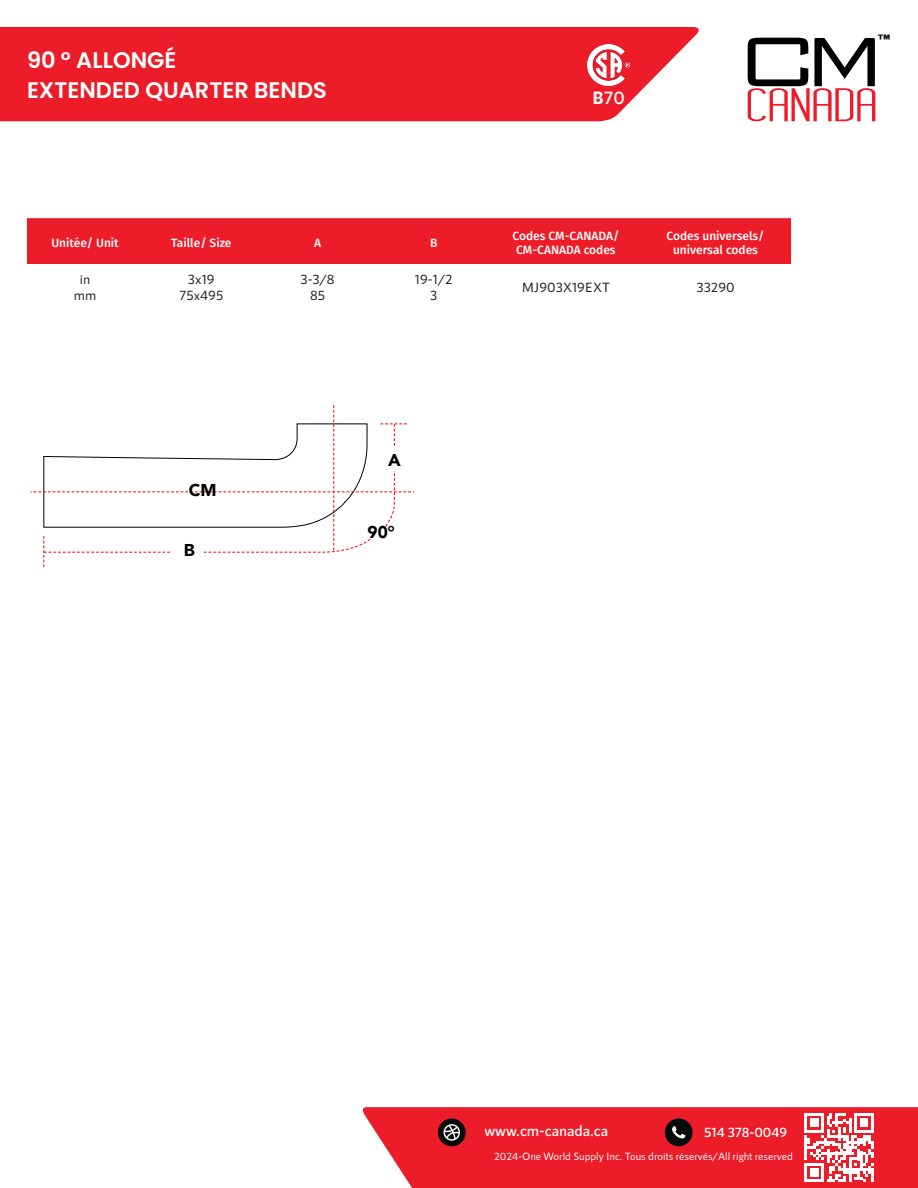
<style>
.page{position:relative;width:918px;height:1188px;background:#fff}
.page>*{position:absolute;margin:0;border:0;box-sizing:border-box;transform-origin:0 0}
.t1{font:600 22.5px "Poppins";color:#fff}
.t2{font:600 18px "RNS Sanz SC";color:#fff}
.t3{font:900 17.1px "Avenir";color:#000}
.t4{font:600 15px "RNS Sanz";color:#fff}
.Style_de_paragraphe_1{font:500 13.5px "RNS Sanz";color:#231f20}
.t5{font:600 13.5px "RNS Sanz";color:#fff}
.t6{font:900 13.2px "Arial";color:#000}
.t7{font:500 12px/14.4px "Fira Sans";color:#fff;text-align:center}
.t8{font:500 10.5px "RNS Sanz";color:#fff}
.s1{font-weight:700}
</style>
<div class="page">
<svg style="left:748px;top:38px;width:127px;height:83px"></svg>
<div style="left:0;top:27px;width:699px;height:94px;background:#ec1c29"></div>
<div style="left:362px;top:1107px;width:556px;height:81px;background:#ec1c29"></div>
<div style="left:438px;top:1119px;width:28px;height:27px;background:#070a0b;border-radius:50%"></div>
<svg style="left:444px;top:1124px;width:16px;height:17px"></svg>
<div style="left:665px;top:1119px;width:28px;height:27px;background:#070a0b;border-radius:50%"></div>
<svg style="left:672px;top:1126px;width:13px;height:13px"></svg>
<svg style="left:805px;top:1113px;width:69px;height:69px"></svg>
<img style="left:588px;top:44px;width:41px;height:42px">
<div style="left:27px;top:218px;width:764px;height:46px;background:#ec1c29"></div>
<svg style="left:30px;top:405px;width:384px;height:163px"></svg>
<p class="t1" style="left:27px;top:47px;width:151px">90 ° ALLONGÉ</p>
<p class="t1" style="left:27px;top:77px;width:301px">EXTENDED QUARTER BENDS</p>
<h2 class="t2" style="left:592px;top:87px;width:34px"><span class="s1">B</span>70</h2>
<p class="t7" style="left:51px;top:235px;width:69px">Unitée/ Unit</p>
<p class="t7" style="left:171px;top:235px;width:62px">Taille/ Size</p>
<p class="t7" style="left:314px;top:235px;width:8px">A</p>
<p class="t7" style="left:430px;top:235px;width:9px">B</p>
<p class="t7" style="left:513px;top:228px;width:108px">Codes CM-CANADA/<br>CM-CANADA codes</p>
<p class="t7" style="left:667px;top:228px;width:99px">Codes universels/</p>
<p class="t7" style="left:673px;top:242px;width:86px">universal codes</p>
<p class="Style_de_paragraphe_1" style="left:80px;top:272px;width:12px">in</p>
<p class="Style_de_paragraphe_1" style="left:74px;top:288px;width:24px">mm</p>
<p class="Style_de_paragraphe_1" style="left:188px;top:272px;width:28px">3x19</p>
<p class="Style_de_paragraphe_1" style="left:179px;top:288px;width:46px">75x495</p>
<p class="t3" style="left:189px;top:475px;width:29px">CM</p>
<p class="t3" style="left:184px;top:536px;width:13px">B</p>
<p class="Style_de_paragraphe_1" style="left:300px;top:272px;width:36px">3-3/8</p>
<p class="Style_de_paragraphe_1" style="left:310px;top:288px;width:17px">85</p>
<p class="Style_de_paragraphe_1" style="left:415px;top:272px;width:39px">19-1/2</p>
<p class="Style_de_paragraphe_1" style="left:430px;top:288px;width:9px">3</p>
<p class="t3" style="left:388px;top:445px;width:14px">A</p>
<p class="t3" style="left:368px;top:518px;width:29px">90°</p>
<p class="Style_de_paragraphe_1" style="left:522px;top:280px;width:90px">MJ903X19EXT</p>
<p class="Style_de_paragraphe_1" style="left:697px;top:280px;width:40px">33290</p>
<p class="t6" style="left:878px;top:30px;width:14px">™</p>
<p class="t4" style="left:484px;top:1122px;width:125px">www.cm-canada.ca</p>
<p class="t5" style="left:704px;top:1124px;width:85px">514 378-0049</p>
<p class="t8" style="left:494px;top:1150px;width:300px">2024-One World Supply Inc. Tous droits réservés/All right reserved</p>
</div>
